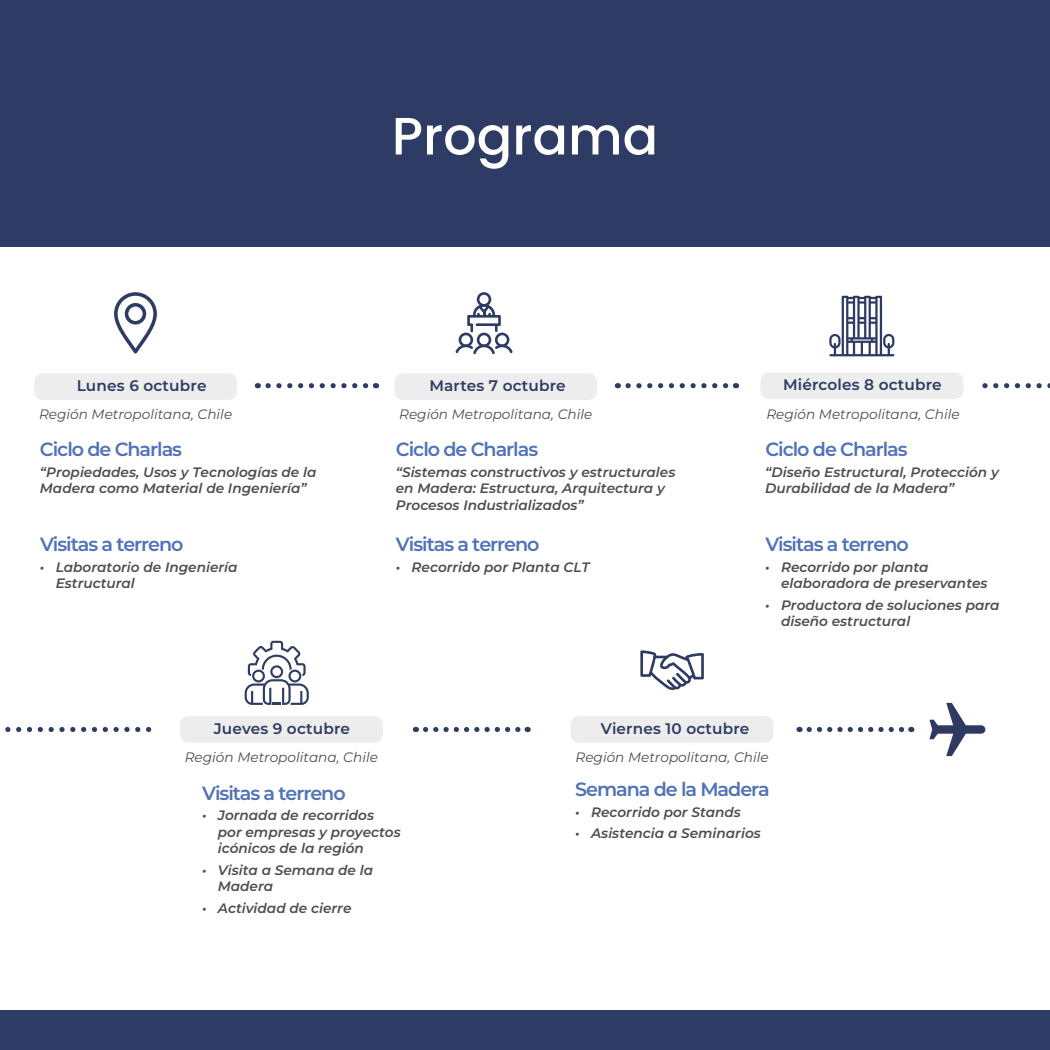
<style>
.page{position:relative;width:1050px;height:1050px;background:#fff}
.page>*{position:absolute;margin:0;border:0;box-sizing:border-box;transform-origin:0 0}
.t1{font:500 52.5px "Poppins";color:#fff}
.t2{font:600 19.16px "Montserrat";letter-spacing:-.055em;color:#5072b7}
.t3{font:600 15.31px "Montserrat";letter-spacing:.01em;color:#2e3b63}
.t4{font:italic 600 13.65px/16.4px "Montserrat";color:#4d4d4d}
.t5{font:italic 13.65px "Montserrat";color:#4d4d4d}
</style>
<div class="page">
<div style="left:0;top:0;width:1050px;height:247px;background:#2e3b64"></div>
<div style="left:34px;top:373px;width:203px;height:27px;background:#ededed;border-radius:9px"></div>
<svg style="left:114px;top:292px;width:43px;height:62px"></svg>
<svg style="left:268px;top:383px;width:101px;height:5px"></svg>
<svg style="left:628px;top:383px;width:101px;height:5px"></svg>
<svg style="left:984px;top:383px;width:66px;height:5px"></svg>
<div style="left:394px;top:373px;width:203px;height:27px;background:#ededed;border-radius:9px"></div>
<div style="left:760px;top:372px;width:203px;height:27px;background:#ededed;border-radius:9px"></div>
<div style="left:0;top:1010px;width:1050px;height:40px;background:#2e3b64"></div>
<svg style="left:426px;top:727px;width:102px;height:5px"></svg>
<svg style="left:809px;top:727px;width:103px;height:5px"></svg>
<svg style="left:8px;top:727px;width:144px;height:5px"></svg>
<div style="left:180px;top:716px;width:203px;height:27px;background:#ededed;border-radius:9px"></div>
<div style="left:571px;top:716px;width:203px;height:27px;background:#ededed;border-radius:9px"></div>
<svg style="left:929px;top:703px;width:56px;height:53px"></svg>
<svg style="left:640px;top:650px;width:64px;height:40px"></svg>
<svg style="left:245px;top:641px;width:64px;height:64px"></svg>
<svg style="left:829px;top:296px;width:65px;height:60px"></svg>
<svg style="left:455px;top:292px;width:58px;height:62px"></svg>
<h1 class="t1" style="left:392px;top:106px;width:268px">Programa</h1>
<p class="t3" style="left:783px;top:374px;width:160px">Miércoles 8 octubre</p>
<p class="t3" style="left:77px;top:375px;width:131px">Lunes 6 octubre</p>
<p class="t3" style="left:429px;top:375px;width:138px">Martes 7 octubre</p>
<p class="t5" style="left:39px;top:405px;width:195px">Región Metropolitana, Chile</p>
<p class="t5" style="left:399px;top:405px;width:195px">Región Metropolitana, Chile</p>
<p class="t5" style="left:766px;top:405px;width:195px">Región Metropolitana, Chile</p>
<h2 class="t2" style="left:40px;top:436px;width:144px">Ciclo de Charlas</h2>
<p class="t4" style="left:40px;top:463px;width:278px">“Propiedades, Usos y Tecnologías de la<br>Madera como Material de Ingeniería”</p>
<h2 class="t2" style="left:40px;top:530px;width:145px">Visitas a terreno</h2>
<p class="t4" style="left:56px;top:558px;width:183px;text-indent:-16px">• Laboratorio de Ingeniería<br>Estructural</p>
<h2 class="t2" style="left:396px;top:436px;width:144px">Ciclo de Charlas</h2>
<p class="t4" style="left:396px;top:463px;width:281px">“Sistemas constructivos y estructurales en Madera: Estructura, Arquitectura y<br>Procesos Industrializados”</p>
<h2 class="t2" style="left:396px;top:530px;width:145px">Visitas a terreno</h2>
<p class="t4" style="left:396px;top:558px;width:196px">• Recorrido por Planta CLT</p>
<h2 class="t2" style="left:765px;top:436px;width:144px">Ciclo de Charlas</h2>
<p class="t4" style="left:765px;top:463px;width:235px">“Diseño Estructural, Protección y<br>Durabilidad de la Madera”</p>
<h2 class="t2" style="left:765px;top:530px;width:145px">Visitas a terreno</h2>
<p class="t4" style="left:781px;top:558px;width:208px;text-indent:-16px">• Recorrido por planta elaboradora de preservantes</p>
<p class="t4" style="left:781px;top:596px;width:220px;text-indent:-16px">• Productora de soluciones para diseño estructural</p>
<p class="t3" style="left:214px;top:718px;width:138px">Jueves 9 octubre</p>
<p class="t3" style="left:601px;top:718px;width:150px">Viernes 10 octubre</p>
<p class="t5" style="left:185px;top:748px;width:195px">Región Metropolitana, Chile</p>
<h2 class="t2" style="left:202px;top:779px;width:145px">Visitas a terreno</h2>
<p class="t4" style="left:218px;top:807px;width:184px;text-indent:-16px">• Jornada de recorridos por empresas y proyectos icónicos de la región</p>
<p class="t4" style="left:218px;top:861px;width:157px;text-indent:-16px">• Visita a Semana de la<br>Madera</p>
<p class="t4" style="left:202px;top:899px;width:151px">• Actividad de cierre</p>
<p class="t5" style="left:575px;top:748px;width:195px">Región Metropolitana, Chile</p>
<h2 class="t2" style="left:575px;top:776px;width:196px">Semana de la Madera</h2>
<p class="t4" style="left:575px;top:803px;width:167px">• Recorrido por Stands</p>
<p class="t4" style="left:575px;top:825px;width:187px">• Asistencia a Seminarios</p>
</div>
